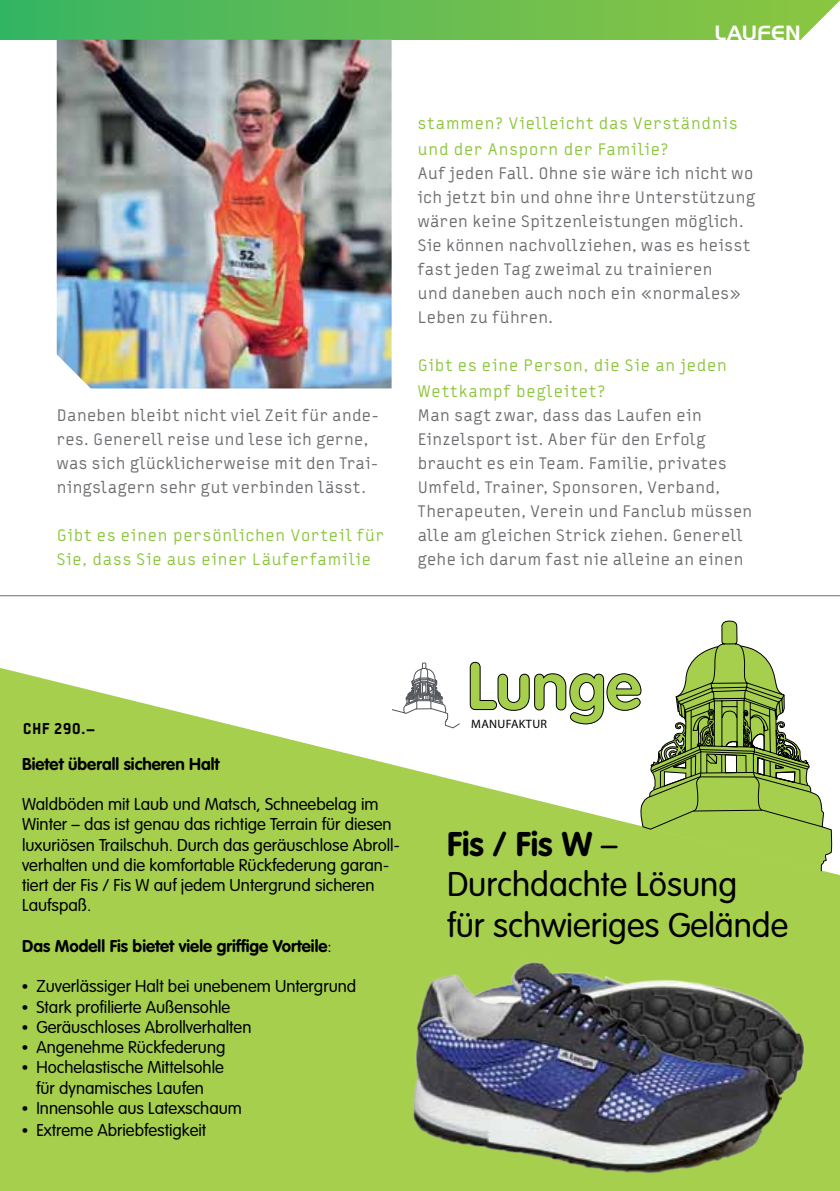
<style>
.page{position:relative;width:840px;height:1191px;background:#fff}
.page>*{position:absolute;margin:0;border:0;box-sizing:border-box;transform-origin:0 0}
.t1{font:700 65.8px "VAG Rounded";color:#a5cf4d}
.t2{font:300 33.8px/40.4px "VAG Rounded";color:#000}
.t3{font:20px "Handel Gothic BT";letter-spacing:.015em;color:#fff}
.t4{font:300 16.8px/20.2px "VAG Rounded";color:#000}
.t5{font:700 16.8px "VAG Rounded";color:#000}
.t6{font:16px/24px "Challenger";letter-spacing:.025em;color:#6d6e71}
.t7{font:16px/26px "Challenger";letter-spacing:.06em;color:#8dc63f}
.t8{font:700 15px "Challenger";letter-spacing:.035em;color:#000}
.t9{font:12.2px "Myriad";letter-spacing:.03em;color:#000}
.s1{font-weight:300}
.s2{font-family:"Times";font-weight:400}
.s3{font-weight:700}
</style>
<div class="page">
<div style="left:0;top:0;width:839px;height:40px;background:linear-gradient(to right,#39b563,#90c640)"></div>
<svg style="left:800px;top:0;width:39px;height:40px"></svg>
<svg style="left:0;top:668px;width:839px;height:523px;background:#add35d"></svg>
<svg style="left:639px;top:620px;width:192px;height:252px"></svg>
<img style="left:780px;top:966px;width:26px;height:162px">
<img style="left:398px;top:936px;width:382px;height:249px">
<svg style="left:391px;top:662px;width:68px;height:66px"></svg>
<svg style="left:469px;top:643px;width:353px;height:213px"></svg>
<svg style="left:836px;top:1188px;width:4px;height:3px"></svg>
<hr style="left:0;top:595px;width:839px;height:1px;background:#6d6e71">
<img style="left:57px;top:40px;width:334px;height:348px">
<p class="t6" style="left:57px;top:403px;width:323px">Daneben bleibt nicht viel Zeit für ande&shy;res. Generell reise und lese ich gerne, was sich glücklicherweise mit den Trai&shy;ningslagern sehr gut verbinden lässt.</p>
<p class="t7" style="left:57px;top:523px;width:328px;line-height:24px">Gibt es einen persönlichen Vorteil für<br>Sie, dass Sie aus einer Läuferfamilie</p>
<p class="t3" style="left:714px;top:20px;width:87px">LAUFEN</p>
<p class="t7" style="left:417px;top:110px;width:321px">stammen? Vielleicht das Verständnis und der Ansporn der Familie?</p>
<p class="t6" style="left:417px;top:161px;width:338px">Auf jeden Fall. Ohne sie wäre ich nicht wo ich jetzt bin und ohne ihre Unterstützung wären keine Spitzenleistungen möglich.<br>Sie können nachvollziehen, was es heisst fast jeden Tag zweimal zu trainieren<br>und daneben auch noch ein «normales» Leben zu führen.</p>
<p class="t7" style="left:417px;top:352px;width:310px">Gibt es eine Person, die Sie an jeden<br>Wettkampf begleitet?</p>
<p class="t6" style="left:417px;top:403px;width:336px">Man sagt zwar, dass das Laufen ein Einzelsport ist. Aber für den Erfolg braucht es ein Team. Familie, privates Umfeld, Trainer, Sponsoren, Verband, Therapeuten, Verein und Fanclub müssen alle am gleichen Strick ziehen. Generell gehe ich darum fast nie alleine an einen</p>
<p class="t8" style="left:23px;top:719px;width:74px">CHF 290.–</p>
<p class="t5" style="left:22px;top:754px;width:199px">Bietet überall sicheren Halt</p>
<p class="t4" style="left:22px;top:794px;width:379px">Waldböden mit Laub und Matsch, Schneebelag im Winter – das ist genau das richtige Terrain für diesen luxuriösen Trailschuh. Durch das geräuschlose Abroll&shy;verhalten und die komfortable Rückfederung garan&shy;tiert der Fis / Fis W auf jedem Untergrund sicheren Laufspaß.</p>
<p class="t5" style="left:22px;top:936px;width:311px">Das Modell Fis bietet viele griffige Vorteile<span class="s1">:</span></p>
<p class="t4" style="left:22px;top:976px;width:335px"><span class="s2">•</span> Zuverlässiger Halt bei unebenem Untergrund</p>
<p class="t4" style="left:22px;top:996px;width:209px"><span class="s2">•</span> Stark profilierte Außensohle</p>
<p class="t4" style="left:22px;top:1017px;width:231px"><span class="s2">•</span> Geräuschloses Abrollverhalten</p>
<p class="t4" style="left:22px;top:1037px;width:205px"><span class="s2">•</span> Angenehme Rückfederung</p>
<p class="t4" style="left:22px;top:1057px;width:203px;text-align:center"><span class="s2">•</span> Hochelastische Mittelsohle für dynamisches Laufen</p>
<p class="t4" style="left:22px;top:1098px;width:221px"><span class="s2">•</span> Innensohle aus Latexschaum</p>
<p class="t4" style="left:22px;top:1119px;width:186px"><span class="s2">•</span> Extreme Abriebfestigkeit</p>
<h1 class="t1" style="left:467px;top:648px;width:176px">Lunge</h1>
<p class="t9" style="left:471px;top:718px;width:77px">MANUFAKTUR</p>
<h2 class="t2" style="left:447px;top:823px;width:342px"><span class="s3">Fis / Fis W</span> –<br>Durchdachte Lösung<br>für schwieriges Gelände</h2>
</div>
